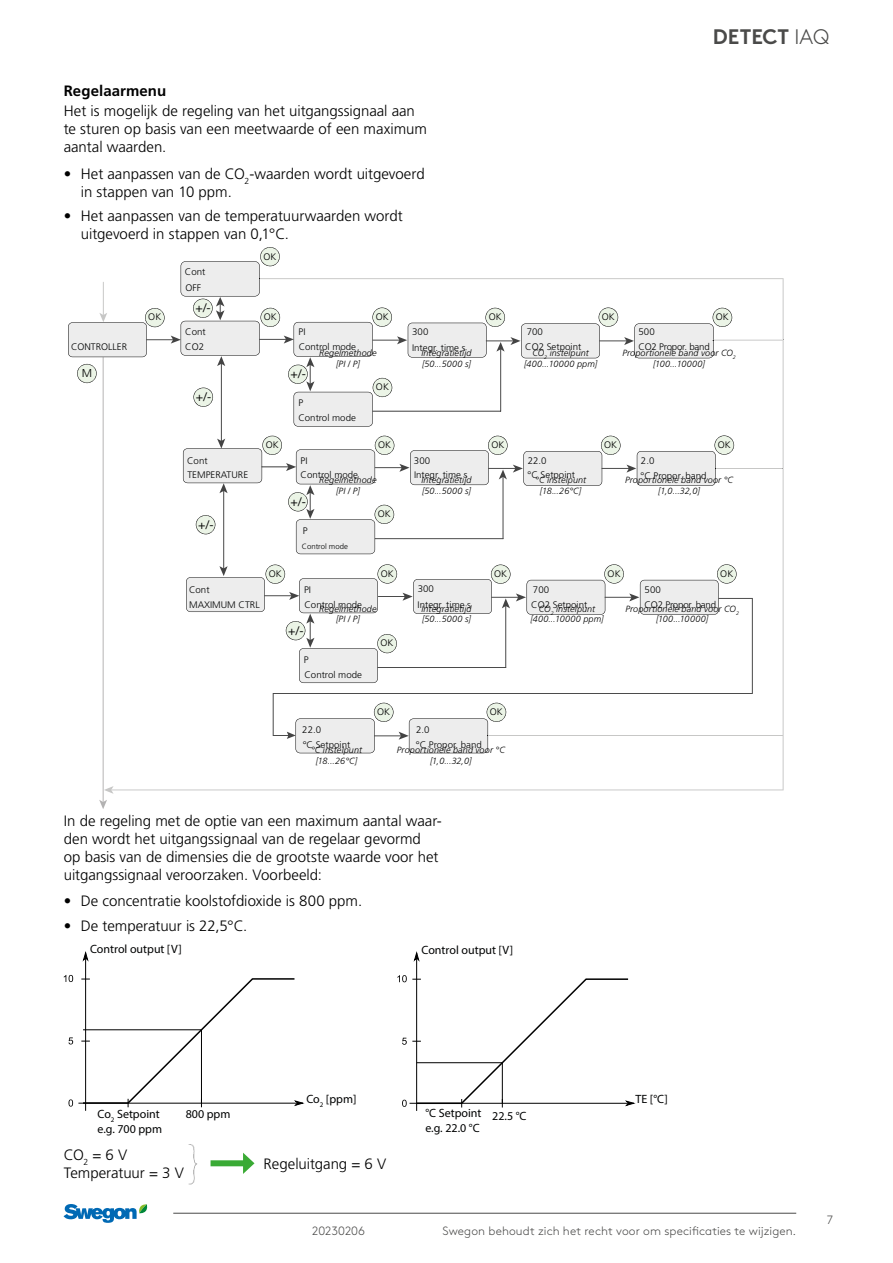
<style>
.page{position:relative;width:893px;height:1263px;background:#fff}
.page>*{position:absolute;margin:0;border:0;box-sizing:border-box;transform-origin:0 0}
.t1{font:700 21px "Swegon Brown";color:#4a4a49}
.t2{font:300 15px/18px "Frutiger LT Pro";letter-spacing:-.005em;color:#000}
.t3{font:700 15px "Frutiger LT Pro";letter-spacing:.005em;color:#000}
.t4{font:300 12.15px "Frutiger LT Pro";color:#000}
.t5{font:12px/14.4px "Myriad Pro";color:#010202}
.t6{font:300 12px "Swegon Brown";letter-spacing:.01em;color:#4a4a49}
.t7{font:300 12px "Swegon Brown";letter-spacing:-.02em;color:#4a4a49}
.t8{font:300 11.4px "Frutiger LT Pro";color:#000}
.t9{font:300 9.45px/15.5px "Frutiger LT Pro";color:#010202}
.t10{font:300 9.45px "Frutiger LT Pro";letter-spacing:.005em;color:#000}
.t11{font:300 9.45px/15.5px "Frutiger LT Pro";letter-spacing:-.02em;color:#010202}
.t12{font:italic 300 9px/10.8px "Frutiger LT Pro";letter-spacing:.015em;color:#000;text-align:center}
.t13{font:300 7.65px "Frutiger LT Pro";color:#010202}
.s1{font-weight:300}
</style>
<div class="page">
<hr style="left:173px;top:1213px;width:623px;height:1px;background:#4a4a49">
<svg style="left:64px;top:1204px;width:84px;height:19px"></svg>
<svg style="left:68px;top:247px;width:716px;height:562px"></svg>
<hr style="left:85px;top:953px;width:1px;height:158px;background:#000">
<svg style="left:64px;top:951px;width:240px;height:156px"></svg>
<hr style="left:416px;top:953px;width:1px;height:158px;background:#000">
<svg style="left:397px;top:951px;width:238px;height:156px"></svg>
<img style="left:188px;top:1144px;width:9px;height:41px">
<div style="left:211px;top:1160px;width:36px;height:6px;background:#3aaa35"></div>
<svg style="left:243px;top:1153px;width:11px;height:21px"></svg>
<p class="t3" style="left:64px;top:82px;width:104px">Regelaarmenu</p>
<p class="t2" style="left:64px;top:102px;width:365px">Het is mogelijk de regeling van het uitgangssignaal aan te sturen op basis van een meetwaarde of een maximum aantal waarden.</p>
<p class="t2" style="left:81px;top:165px;width:345px;text-indent:-17px">• Het aanpassen van de CO<sub>2</sub>-waarden wordt uitgevoerd in stappen van 10 ppm.</p>
<p class="t2" style="left:81px;top:207px;width:324px;text-indent:-17px">• Het aanpassen van de temperatuurwaarden wordt uitgevoerd in stappen van 0,1°C.</p>
<p class="t10" style="left:264px;top:251px;width:14px">OK</p>
<h1 class="t1" style="left:713px;top:20px;width:118px">DETECT <span class="s1">IAQ</span></h1>
<p class="t9" style="left:71px;top:339px;width:58px">CONTROLLER</p>
<p class="t8" style="left:82px;top:366px;width:12px">M</p>
<p class="t10" style="left:148px;top:312px;width:14px">OK</p>
<p class="t9" style="left:185px;top:264px;width:22px;line-height:15.9px">Cont<br>OFF</p>
<p class="t9" style="left:185px;top:324px;width:22px">Cont<br>CO2</p>
<p class="t9" style="left:299px;top:324px;width:59px">PI<br>Control mode</p>
<p class="t9" style="left:412px;top:323px;width:55px;line-height:15.9px">300<br>Integr. time s</p>
<p class="t9" style="left:525px;top:324px;width:58px">700<br>CO2 Setpoint</p>
<p class="t11" style="left:638px;top:324px;width:73px">500<br>CO2 Propor. band</p>
<p class="t4" style="left:196px;top:301px;width:17px">+/-</p>
<p class="t10" style="left:264px;top:311px;width:14px">OK</p>
<p class="t10" style="left:376px;top:311px;width:14px">OK</p>
<p class="t10" style="left:489px;top:311px;width:14px">OK</p>
<p class="t10" style="left:602px;top:311px;width:14px">OK</p>
<p class="t10" style="left:716px;top:311px;width:14px">OK</p>
<p class="t12" style="left:319px;top:347px;width:59px">Regelmethode [PI / P]</p>
<p class="t12" style="left:421px;top:347px;width:52px;text-align:left">Integratietijd [50...5000 s]</p>
<p class="t12" style="left:524px;top:347px;width:75px">CO<sub>2</sub> instelpunt [400...10000 ppm]</p>
<p class="t12" style="left:622px;top:347px;width:115px">Proportionele band voor CO<sub>2 </sub>[100...10000]</p>
<p class="t4" style="left:291px;top:366px;width:17px">+/-</p>
<p class="t4" style="left:196px;top:390px;width:17px">+/-</p>
<p class="t9" style="left:298px;top:396px;width:59px;line-height:14.4px">P<br>Control mode</p>
<p class="t10" style="left:376px;top:382px;width:14px">OK</p>
<p class="t10" style="left:266px;top:439px;width:14px">OK</p>
<p class="t10" style="left:378px;top:439px;width:14px">OK</p>
<p class="t10" style="left:491px;top:439px;width:14px">OK</p>
<p class="t10" style="left:604px;top:439px;width:14px">OK</p>
<p class="t10" style="left:718px;top:439px;width:14px">OK</p>
<p class="t9" style="left:187px;top:453px;width:22px">Cont</p>
<p class="t9" style="left:301px;top:453px;width:9px">PI</p>
<p class="t9" style="left:187px;top:467px;width:62px">TEMPERATURE</p>
<p class="t9" style="left:301px;top:467px;width:59px">Control mode</p>
<p class="t12" style="left:319px;top:475px;width:59px">Regelmethode [PI / P]</p>
<p class="t4" style="left:291px;top:494px;width:17px">+/-</p>
<p class="t4" style="left:198px;top:517px;width:17px">+/-</p>
<p class="t9" style="left:303px;top:523px;width:6px">P</p>
<p class="t13" style="left:302px;top:542px;width:48px">Control mode</p>
<p class="t10" style="left:378px;top:508px;width:14px">OK</p>
<p class="t9" style="left:414px;top:454px;width:55px;line-height:14.4px">300<br>Integr. time s</p>
<p class="t9" style="left:528px;top:454px;width:49px;line-height:14.1px">22.0<br>°C Setpoint</p>
<p class="t9" style="left:641px;top:453px;width:67px;line-height:14.9px">2.0<br>°C Propor. band</p>
<p class="t12" style="left:421px;top:475px;width:52px;text-align:left">Integratietijd [50...5000 s]</p>
<p class="t12" style="left:535px;top:475px;width:53px">°C instelpunt [18...26°C]</p>
<p class="t12" style="left:625px;top:475px;width:110px">Proportionele band voor °C [1,0...32,0]</p>
<p class="t10" style="left:269px;top:568px;width:14px">OK</p>
<p class="t10" style="left:381px;top:568px;width:14px">OK</p>
<p class="t10" style="left:494px;top:568px;width:14px">OK</p>
<p class="t10" style="left:608px;top:568px;width:14px">OK</p>
<p class="t10" style="left:720px;top:568px;width:14px">OK</p>
<p class="t9" style="left:189px;top:582px;width:72px">Cont<br>MAXIMUM CTRL</p>
<p class="t9" style="left:304px;top:582px;width:59px;line-height:15px">PI<br>Control mode</p>
<p class="t9" style="left:418px;top:581px;width:55px">300<br>Integr. time s</p>
<p class="t12" style="left:319px;top:603px;width:59px">Regelmethode [PI / P]</p>
<p class="t12" style="left:421px;top:603px;width:52px;text-align:left">Integratietijd [50...5000 s]</p>
<p class="t4" style="left:288px;top:623px;width:17px">+/-</p>
<p class="t9" style="left:304px;top:652px;width:60px;line-height:15px">P<br>Control mode</p>
<p class="t10" style="left:381px;top:638px;width:14px">OK</p>
<p class="t10" style="left:377px;top:706px;width:14px">OK</p>
<p class="t10" style="left:490px;top:706px;width:14px">OK</p>
<p class="t9" style="left:302px;top:722px;width:49px;line-height:14.9px">22.0<br>°C Setpoint</p>
<p class="t9" style="left:416px;top:722px;width:67px;line-height:14.9px">2.0<br>°C Propor. band</p>
<p class="t12" style="left:311px;top:745px;width:53px">°C instelpunt [18...26°C]</p>
<p class="t12" style="left:397px;top:745px;width:110px">Proportionele band voor °C [1,0...32,0]</p>
<p class="t9" style="left:531px;top:582px;width:58px;line-height:15px">700<br>CO2 Setpoint</p>
<p class="t11" style="left:645px;top:582px;width:73px">500<br>CO2 Propor. band</p>
<p class="t12" style="left:625px;top:603px;width:115px">Proportionele band voor CO<sub>2 </sub>[100...10000]</p>
<p class="t12" style="left:530px;top:603px;width:75px">CO<sub>2</sub> instelpunt [400...10000 ppm]</p>
<p class="t2" style="left:64px;top:812px;width:379px">In de regeling met de optie van een maximum aantal waar&shy;den wordt het uitgangssignaal van de regelaar gevormd<br>op basis van de dimensies die de grootste waarde voor het uitgangssignaal veroorzaken. Voorbeeld:</p>
<p class="t2" style="left:64px;top:892px;width:300px">• De concentratie koolstofdioxide is 800 ppm.</p>
<p class="t2" style="left:64px;top:917px;width:185px">• De temperatuur is 22,5°C.</p>
<p class="t5" style="left:90px;top:942px;width:93px">Control output [V]</p>
<p class="t5" style="left:422px;top:942px;width:93px">Control output [V]</p>
<p class="t5" style="left:306px;top:1092px;width:52px">Co<sub>2</sub> [ppm]</p>
<p class="t5" style="left:635px;top:1091px;width:34px">TE [°C]</p>
<p class="t5" style="left:98px;top:1107px;width:66px">Co<sub>2</sub> Setpoint e.g. 700 ppm</p>
<p class="t5" style="left:425px;top:1106px;width:58px">°C Setpoint e.g. 22.0 °C</p>
<p class="t5" style="left:186px;top:1106px;width:46px">800 ppm</p>
<p class="t5" style="left:492px;top:1108px;width:36px">22.5 °C</p>
<p class="t2" style="left:64px;top:1146px;width:122px">CO<sub>2</sub> = 6 V<br>Temperatuur = 3 V</p>
<p class="t2" style="left:264px;top:1155px;width:124px">Regeluitgang = 6 V</p>
<p class="t7" style="left:312px;top:1221px;width:55px">20230206</p>
<p class="t6" style="left:443px;top:1221px;width:355px">Swegon behoudt zich het recht voor om specificaties te wijzigen.</p>
<p class="t6" style="left:827px;top:1211px;width:8px">7</p>
</div>
